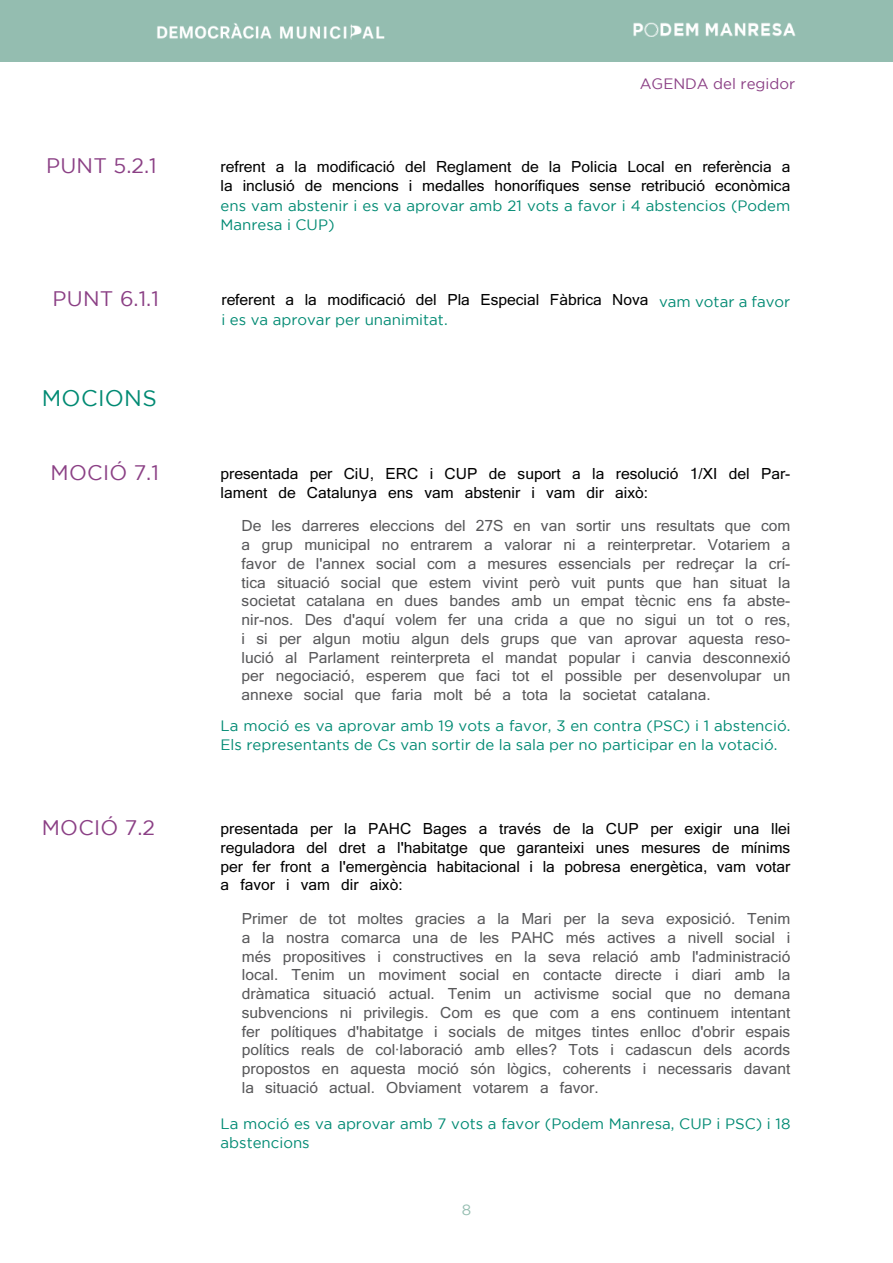
<style>
.page{position:relative;width:893px;height:1263px;background:#fff}
.page>*{position:absolute;margin:0;border:0;box-sizing:border-box;transform-origin:0 0}
.t1{font:22.5px "Gotham";letter-spacing:.015em;color:#008a73}
.cuerpoNI{font:21px "Gotham";letter-spacing:.015em;color:#8b4085}
.cuerpoNI-2{font:15px/18.8px "Kartika";color:#58585a;text-align:justify}
.cuerpoNI-3{font:15px/18.8px "Kartika";color:#000}
.cuerpoNI-4{font:15px/18.8px "Gotham";color:#008a73}
.t2{font:15px "Gotham";color:#8b4085}
.t3{font:15px "Gotham";color:#94bdb0}
.s1{font-family:"Gotham";color:#008a73}
</style>
<div class="page">
<div style="left:0;top:0;width:893px;height:62px;background:#94bdb0"></div>
<img style="left:157px;top:23px;width:228px;height:17px">
<img style="left:633px;top:23px;width:162px;height:13px">
<p class="t2" style="left:640px;top:75px;width:157px">AGENDA del regidor</p>
<p class="cuerpoNI" style="left:46px;top:154px;width:112px">PUNT 5.2.1</p>
<p class="cuerpoNI-3" style="left:221px;top:159px;width:571px">refrent a la modificació del Reglament de la Policia Local en referència a la inclusió de mencions i medalles honorífiques sense retribució econòmica</p>
<p class="cuerpoNI-4" style="left:221px;top:196px;width:571px">ens vam abstenir i es va aprovar amb 21 vots a favor i 4 abstencios (Podem<br>Manresa i CUP)</p>
<p class="cuerpoNI" style="left:53px;top:287px;width:108px">PUNT 6.1.1</p>
<p class="cuerpoNI-3" style="left:221px;top:291px;width:570px;line-height:20.2px">referent a la modificació del Pla Especial Fàbrica Nova <span class="s1">vam votar a favor i es va aprovar per unanimitat.</span></p>
<p class="t1" style="left:42px;top:385px;width:116px">MOCIONS</p>
<p class="cuerpoNI" style="left:51px;top:461px;width:110px">MOCIÓ 7.1</p>
<p class="cuerpoNI-3" style="left:221px;top:466px;width:571px">presentada per CiU, ERC i CUP de suport a la resolució 1/XI del Par&shy;lament de Catalunya ens vam abstenir i vam dir això:</p>
<p class="cuerpoNI-2" style="left:242px;top:518px;width:550px">De les darreres eleccions del 27S en van sortir uns resultats que com a grup municipal no entrarem a valorar ni a reinterpretar. Votariem a favor de l'annex social com a mesures essencials per redreçar la crí&shy;tica situació social que estem vivint però vuit punts que han situat la societat catalana en dues bandes amb un empat tècnic ens fa abste&shy;nir-nos. Des d'aquí volem fer una crida a que no sigui un tot o res, i si per algun motiu algun dels grups que van aprovar aquesta reso&shy;lució al Parlament reinterpreta el mandat popular i canvia desconnexió per negociació, esperem que faci tot el possible per desenvolupar un annexe social que faria molt bé a tota la societat catalana.</p>
<p class="cuerpoNI-4" style="left:221px;top:716px;width:571px">La moció es va aprovar amb 19 vots a favor, 3 en contra (PSC) i 1 abstenció.<br>Els representants de Cs van sortir de la sala per no participar en la votació.</p>
<p class="cuerpoNI" style="left:42px;top:815px;width:115px">MOCIÓ 7.2</p>
<p class="cuerpoNI-3" style="left:221px;top:821px;width:571px;text-align:justify">presentada per la PAHC Bages a través de la CUP per exigir una llei reguladora del dret a l'habitatge que garanteixi unes mesures de mínims per fer front a l'emergència habitacional i la pobresa energètica, vam votar a favor i vam dir això:</p>
<p class="cuerpoNI-2" style="left:242px;top:911px;width:550px">Primer de tot moltes gracies a la Mari per la seva exposició. Tenim a la nostra comarca una de les PAHC més actives a nivell social i més propositives i constructives en la seva relació amb l'administració local. Tenim un moviment social en contacte directe i diari amb la dràmatica situació actual. Tenim un activisme social que no demana subvencions ni privilegis. Com es que com a ens continuem intentant fer polítiques d'habitatge i socials de mitges tintes enlloc d'obrir espais polítics reals de col·laboració amb elles? Tots i cadascun dels acords propostos en aquesta moció són lògics, coherents i necessaris davant la situació actual. Obviament votarem a favor.</p>
<p class="cuerpoNI-4" style="left:221px;top:1114px;width:571px">La moció es va aprovar amb 7 vots a favor (Podem Manresa, CUP i PSC) i 18 abstencions</p>
<p class="t3" style="left:462px;top:1202px;width:11px">8</p>
</div>
